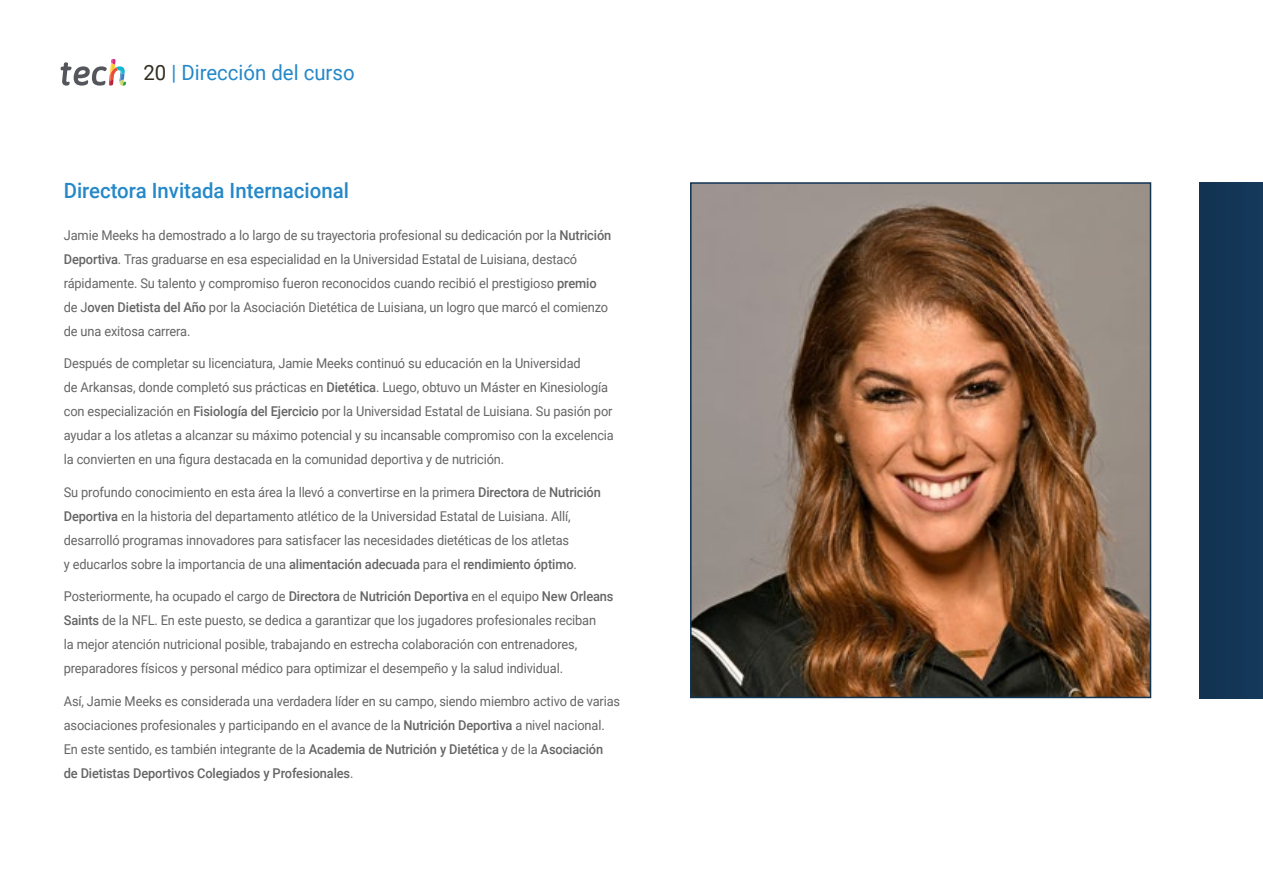
<style>
.page{position:relative;width:1263px;height:893px;background:#fff}
.page>*{position:absolute;margin:0;border:0;box-sizing:border-box;transform-origin:0 0}
.t1{font:500 21px "Roboto";color:#2488c9}
.t2{font:21px "Roboto";color:#2488c9}
.t3{font:13.5px/24px "Roboto";letter-spacing:-.01em;color:#656565;scale:.95 1}
.s1{color:#312e20}
.s2{font-weight:500}
</style>
<div class="page">
<div style="left:1199px;top:182px;width:64px;height:516px;background:#133556"></div>
<svg style="left:61px;top:59px;width:65px;height:27px"></svg>
<img style="left:693px;top:185px;width:455px;height:510px">
<div style="left:690px;top:182px;width:461px;height:516px;border:2px solid #113452"></div>
<h1 class="t2" style="left:144px;top:57px;width:213px"><span class="s1">20</span> | Dirección del curso</h1>
<h1 class="t1" style="left:64px;top:176px;width:287px">Directora Invitada Internacional</h1>
<p class="t3" style="left:64px;top:222px;width:578px">Jamie Meeks ha demostrado a lo largo de su trayectoria profesional su dedicación por la <span class="s2">Nutrición Deportiva</span>. Tras graduarse en esa especialidad en la Universidad Estatal de Luisiana, destacó rápidamente. Su talento y compromiso fueron reconocidos cuando recibió el prestigioso <span class="s2">premio </span>de J<span class="s2">oven Dietista del Año</span> por la Asociación Dietética de Luisiana, un logro que marcó el comienzo de una exitosa carrera.</p>
<p class="t3" style="left:64px;top:351px;width:581px">Después de completar su licenciatura, Jamie Meeks continuó su educación en la Universidad<br>de Arkansas, donde completó sus prácticas en <span class="s2">Dietética</span>. Luego, obtuvo un Máster en Kinesiología con especialización en <span class="s2">Fisiología del Ejercicio</span> por la Universidad Estatal de Luisiana. Su pasión por ayudar a los atletas a alcanzar su máximo potencial y su incansable compromiso con la excelencia la convierten en una figura destacada en la comunidad deportiva y de nutrición.</p>
<p class="t3" style="left:64px;top:479px;width:567px">Su profundo conocimiento en esta área la llevó a convertirse en la primera <span class="s2">Directora</span> de <span class="s2">Nutrición Deportiva</span> en la historia del departamento atlético de la Universidad Estatal de Luisiana. Allí, desarrolló programas innovadores para satisfacer las necesidades dietéticas de los atletas<br>y educarlos sobre la importancia de una <span class="s2">alimentación adecuada</span> para el <span class="s2">rendimiento óptimo</span>.</p>
<p class="t3" style="left:64px;top:584px;width:580px">Posteriormente, ha ocupado el cargo de <span class="s2">Directora</span> de <span class="s2">Nutrición Deportiva</span> en el equipo <span class="s2">New Orleans Saints</span> de la NFL. En este puesto, se dedica a garantizar que los jugadores profesionales reciban<br>la mejor atención nutricional posible, trabajando en estrecha colaboración con entrenadores, preparadores físicos y personal médico para optimizar el desempeño y la salud individual.</p>
<p class="t3" style="left:64px;top:688px;width:587px">Así, Jamie Meeks es considerada una verdadera líder en su campo, siendo miembro activo de varias asociaciones profesionales y participando en el avance de la <span class="s2">Nutrición Deportiva</span> a nivel nacional.<br>En este sentido, es también integrante de la <span class="s2">Academia de Nutrición y Dietética</span> y de la <span class="s2">Asociación de Dietistas Deportivos Colegiados y Profesionales</span>.</p>
</div>
